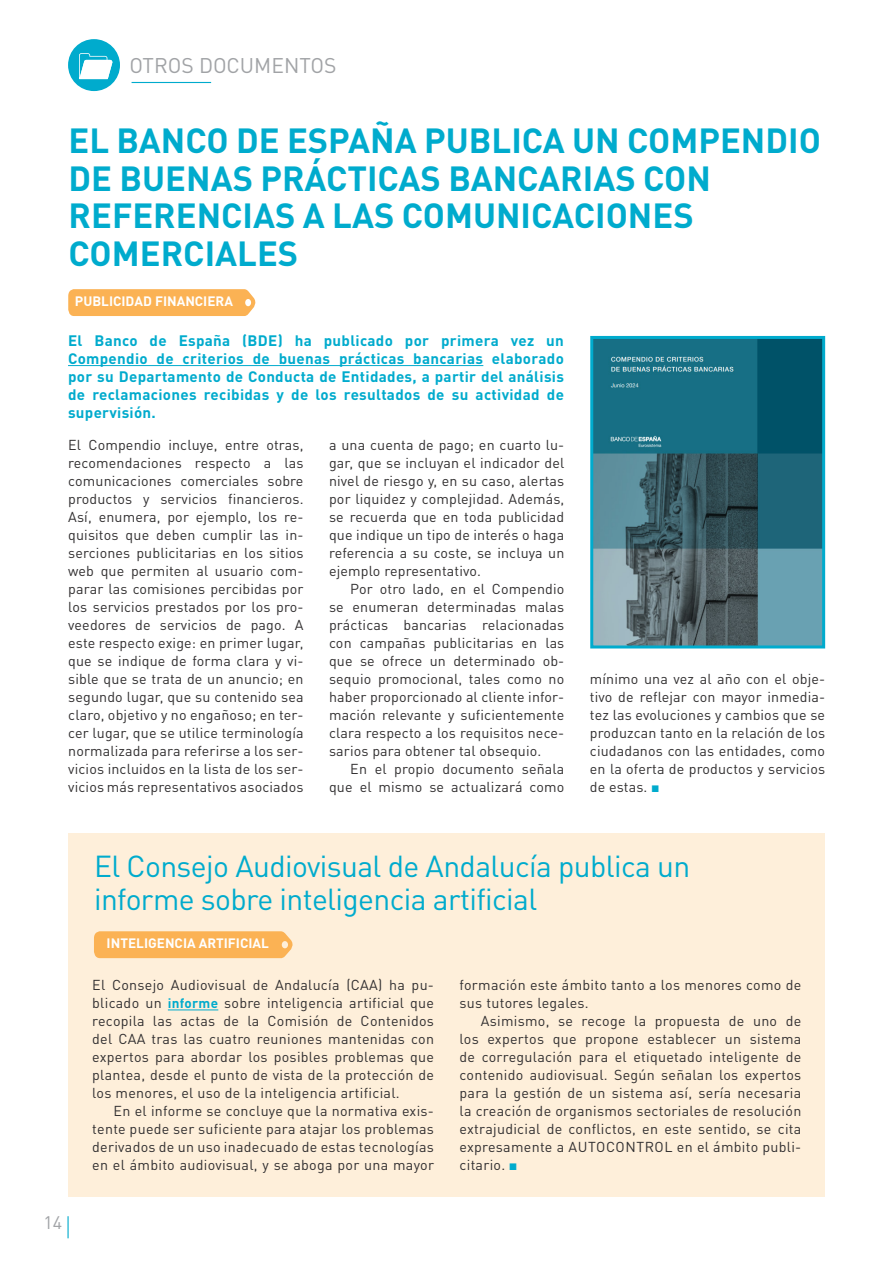
<style>
.page{position:relative;width:893px;height:1263px;background:#fff}
.page>*{position:absolute;margin:0;border:0;box-sizing:border-box;transform-origin:0 0}
.TituloNoticia{font:700 34.5px/37.5px "DIN Pro";color:#00abcd}
.InteriorTitularNoticiasCajas{font:30px/33px "DIN Pro";letter-spacing:-.02em;color:#00abcd}
.t1{font:21px "DIN Pro";color:#a1a3a6}
.t2{font:18px "DIN Pro";color:#a1a3a6}
.Entradilla{font:700 15px/18px "DIN Pro";letter-spacing:.02em;color:#00abcd;text-align:justify}
.TextoGeneral{font:14.25px/18px "DIN Pro";letter-spacing:.01em;color:#312f30;text-align:justify}
.Etiqueta{font:700 13.5px "DIN Pro";color:#fff}
.s1{font-family:"Arial";color:#00abcd}
.s2{font-weight:700;font-size:13.5px;color:#00abcd}
</style>
<div class="page">
<hr style="left:132px;top:82px;width:79px;height:1px;background:#00abcd">
<div style="left:68px;top:39px;width:52px;height:52px;background:#00abcd;border-radius:50%"></div>
<hr style="left:67px;top:1216px;width:2px;height:22px;background:#00abcd">
<svg style="left:79px;top:53px;width:34px;height:26px"></svg>
<hr style="left:68px;top:365px;width:415px;height:1px;background:#00abcd">
<svg style="left:68px;top:289px;width:188px;height:27px;background:#fbb55a"></svg>
<img style="left:594px;top:340px;width:227px;height:304px">
<div style="left:590px;top:336px;width:235px;height:312px;border:3px solid #00abcd"></div>
<div style="left:68px;top:834px;width:757px;height:363px;background:#feefda"></div>
<hr style="left:168px;top:1009px;width:50px;height:1px;background:#00abcd">
<svg style="left:94px;top:931px;width:201px;height:27px;background:#fbb55a"></svg>
<h3 class="t1" style="left:129px;top:48px;width:209px">OTROS DOCUMENTOS</h3>
<p class="TituloNoticia" style="left:69px;top:118px;width:754px">EL BANCO DE ESPAÑA PUBLICA UN COMPENDIO<br>DE BUENAS PRÁCTICAS BANCARIAS CON<br>REFERENCIAS A LAS COMUNICACIONES<br>COMERCIALES</p>
<p class="Etiqueta" style="left:75px;top:290px;width:160px">PUBLICIDAD FINANCIERA</p>
<p class="Entradilla" style="left:68px;top:329px;width:497px">El Banco de España (BDE) ha publicado por primera vez un Compendio de criterios de buenas prácticas bancarias elaborado por su Departamento de Conducta de Entidades, a partir del análisis de reclamaciones recibidas y de los resultados de su actividad de supervisión.</p>
<p class="TextoGeneral" style="left:68px;top:434px;width:237px">El Compendio incluye, entre otras, recomendaciones respecto a las comunicaciones comerciales sobre productos y servicios financieros.<br>Así, enumera, por ejemplo, los re&shy;quisitos que deben cumplir las in&shy;serciones publicitarias en los sitios web que permiten al usuario com&shy;parar las comisiones percibidas por los servicios prestados por los pro&shy;veedores de servicios de pago. A este respecto exige: en primer lugar, que se indique de forma clara y vi&shy;sible que se trata de un anuncio; en segundo lugar, que su contenido sea claro, objetivo y no engañoso; en ter&shy;cer lugar, que se utilice terminología normalizada para referirse a los ser&shy;vicios incluidos en la lista de los ser&shy;vicios más representativos asociados</p>
<p class="TextoGeneral" style="left:329px;top:434px;width:237px">a una cuenta de pago; en cuarto lu&shy;gar, que se incluyan el indicador del nivel de riesgo y, en su caso, alertas por liquidez y complejidad. Además, se recuerda que en toda publicidad que indique un tipo de interés o haga referencia a su coste, se incluya un ejemplo representativo.</p>
<p class="TextoGeneral" style="left:329px;top:578px;width:237px;text-indent:21px">Por otro lado, en el Compendio se enumeran determinadas malas prácticas bancarias relacionadas con campañas publicitarias en las que se ofrece un determinado ob&shy;sequio promocional, tales como no haber proporcionado al cliente infor&shy;mación relevante y suficientemente clara respecto a los requisitos nece&shy;sarios para obtener tal obsequio.</p>
<p class="TextoGeneral" style="left:329px;top:758px;width:237px;text-align:right">En el propio documento señala que el mismo se actualizará como</p>
<p class="TextoGeneral" style="left:590px;top:668px;width:237px">mínimo una vez al año con el obje&shy;tivo de reflejar con mayor inmedia&shy;tez las evoluciones y cambios que se produzcan tanto en la relación de los ciudadanos con las entidades, como en la oferta de productos y servicios de estas. <span class="s1">■</span></p>
<p class="InteriorTitularNoticiasCajas" style="left:94px;top:847px;width:598px">El Consejo Audiovisual de Andalucía publica un informe sobre inteligencia artificial</p>
<p class="t2" style="left:43px;top:1208px;width:20px">14</p>
<p class="Etiqueta" style="left:107px;top:932px;width:164px">INTELIGENCIA ARTIFICIAL</p>
<p class="TextoGeneral" style="left:92px;top:974px;width:343px">El Consejo Audiovisual de Andalucía (CAA) ha pu&shy;blicado un <span class="s2">informe</span> sobre inteligencia artificial que recopila las actas de la Comisión de Contenidos del CAA tras las cuatro reuniones mantenidas con expertos para abordar los posibles problemas que plantea, desde el punto de vista de la protección de los menores, el uso de la inteligencia artificial.</p>
<p class="TextoGeneral" style="left:92px;top:1100px;width:343px;text-indent:21px">En el informe se concluye que la normativa exis&shy;tente puede ser suficiente para atajar los problemas derivados de un uso inadecuado de estas tecnologías en el ámbito audiovisual, y se aboga por una mayor</p>
<p class="TextoGeneral" style="left:460px;top:974px;width:343px">formación este ámbito tanto a los menores como de sus tutores legales.</p>
<p class="TextoGeneral" style="left:460px;top:1010px;width:343px;text-indent:21px">Asimismo, se recoge la propuesta de uno de los expertos que propone establecer un sistema de corregulación para el etiquetado inteligente de contenido audiovisual. Según señalan los expertos para la gestión de un sistema así, sería necesaria la creación de organismos sectoriales de resolución extrajudicial de conflictos, en este sentido, se cita expresamente a AUTOCONTROL en el ámbito publi&shy;citario. <span class="s1">■</span></p>
</div>
